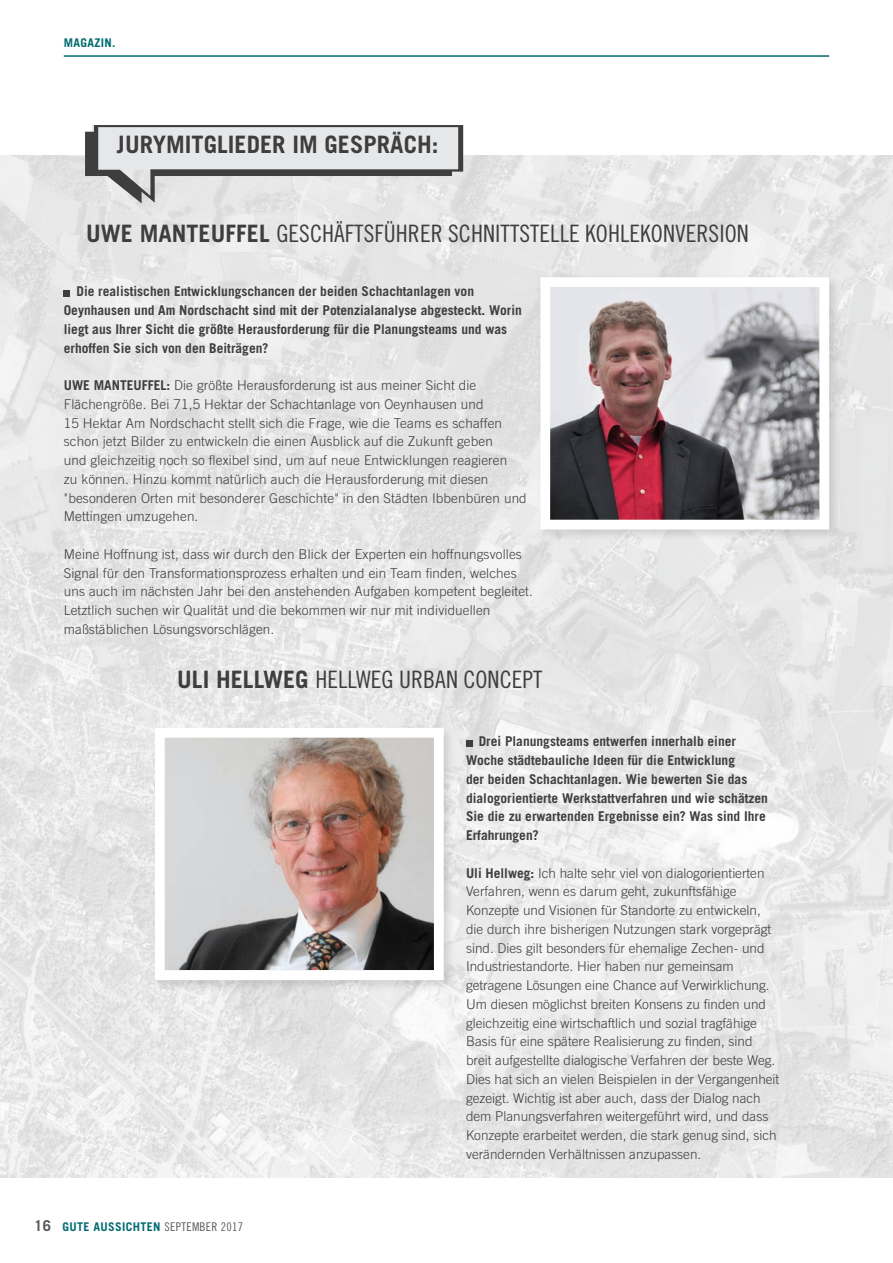
<style>
.page{position:relative;width:893px;height:1263px;background:#fff}
.page>*{position:absolute;margin:0;border:0;box-sizing:border-box;transform-origin:0 0}
.t1{font:24px "Trade Gothic LT Std Cn 18";letter-spacing:.005em;color:#3e3e3f}
.t2{font:700 24px "Trade Gothic";letter-spacing:.005em;color:#3e3e3f}
.t3{font:300 13.5px/18.8px "Trade Gothic";letter-spacing:.01em;color:#3e3e3f}
.t4{font:700 13.5px/18.8px "Trade Gothic";color:#3e3e3f}
.t5{font:700 12px "Trade Gothic";letter-spacing:.025em;color:#006b70}
.s1{font-family:"Trade Gothic";font-weight:700}
.s2{font-weight:700}
.s3{font-size:15px;color:#57585a}
.s4{font-family:"Trade Gothic LT Std Cn 18";font-weight:400;color:#57585a}
</style>
<div class="page">
<img style="left:0;top:156px;width:893px;height:1022px">
<div style="left:536px;top:273px;width:305px;height:269px;background:#231f20;opacity:.15"></div>
<img style="left:551px;top:288px;width:267px;height:230px">
<div style="left:540px;top:277px;width:289px;height:252px;border:10px solid #fff"></div>
<div style="left:151px;top:724px;width:305px;height:269px;background:#231f20;opacity:.15"></div>
<img style="left:166px;top:739px;width:267px;height:230px">
<div style="left:155px;top:728px;width:289px;height:252px;border:10px solid #fff"></div>
<svg style="left:85px;top:125px;width:378px;height:78px;background:#cfcfd1"></svg>
<svg style="left:64px;top:290px;width:6px;height:6px"></svg>
<svg style="left:466px;top:740px;width:6px;height:6px"></svg>
<hr style="left:64px;top:55px;width:765px;height:2px;background:#006b70">
<p class="t5" style="left:64px;top:35px;width:53px">Magazin.</p>
<h1 class="t2" style="left:117px;top:130px;width:323px">Jurymitglieder Im Gespräch:</h1>
<h1 class="t1" style="left:86px;top:219px;width:664px"><span class="s1">Uwe Manteuffel</span> GESCHÄFTSFÜHRER SCHNITTSTELLE KOHLEKONVERSION</h1>
<p class="t4" style="left:64px;top:282px;width:460px;text-indent:10px">Die realistischen Entwicklungschancen der beiden Schachtanlagen von Oeynhausen und Am Nordschacht sind mit der Potenzialanalyse abgesteckt. Worin liegt aus Ihrer Sicht die größte Herausforderung für die Planungsteams und was erhoffen Sie sich von den Beiträgen?</p>
<p class="t3" style="left:64px;top:376px;width:464px"><span class="s2">Uwe Manteuffel:</span> Die größte Herausforderung ist aus meiner Sicht die Flächengröße. Bei 71,5 Hektar der Schachtanlage von Oeynhausen und<br>15 Hektar Am Nordschacht stellt sich die Frage, wie die Teams es schaffen schon jetzt Bilder zu entwickeln die einen Ausblick auf die Zukunft geben<br>und gleichzeitig noch so flexibel sind, um auf neue Entwicklungen reagieren<br>zu können. Hinzu kommt natürlich auch die Herausforderung mit diesen "besonderen Orten mit besonderer Geschichte" in den Städten Ibbenbüren und Mettingen umzugehen.</p>
<p class="t3" style="left:64px;top:545px;width:471px">Meine Hoffnung ist, dass wir durch den Blick der Experten ein hoffnungsvolles Signal für den Transformationsprozess erhalten und ein Team finden, welches uns auch im nächsten Jahr bei den anstehenden Aufgaben kompetent begleitet.<br>Letztlich suchen wir Qualität und die bekommen wir nur mit individuellen maßstäblichen Lösungsvorschlägen.</p>
<h1 class="t1" style="left:177px;top:665px;width:367px"><span class="s1">Uli Hellweg</span> HELLWEG URBAN CONCEPT</h1>
<p class="t5" style="left:34px;top:1219px;width:211px"><span class="s3">16</span> gute Aussichten <span class="s4">SEPTEMBER 2017</span></p>
<p class="t4" style="left:466px;top:732px;width:304px;text-indent:10px">Drei Planungsteams entwerfen innerhalb einer Woche städtebauliche Ideen für die Entwicklung<br>der beiden Schachtanlagen. Wie bewerten Sie das dialogorientierte Werkstattverfahren und wie schätzen Sie die zu erwartenden Ergebnisse ein? Was sind Ihre Erfahrungen?</p>
<p class="t3" style="left:466px;top:863px;width:315px"><span class="s2">Uli Hellweg:</span> Ich halte sehr viel von dialogorientierten Verfahren, wenn es darum geht, zukunftsfähige Konzepte und Visionen für Standorte zu entwickeln, die durch ihre bisherigen Nutzungen stark vorgeprägt sind. Dies gilt besonders für ehemalige Zechen- und Industriestandorte. Hier haben nur gemeinsam getragene Lösungen eine Chance auf Verwirklichung.<br>Um diesen möglichst breiten Konsens zu finden und gleichzeitig eine wirtschaftlich und sozial tragfähige Basis für eine spätere Realisierung zu finden, sind breit aufgestellte dialogische Verfahren der beste Weg.<br>Dies hat sich an vielen Beispielen in der Vergangenheit gezeigt. Wichtig ist aber auch, dass der Dialog nach dem Planungsverfahren weitergeführt wird, und dass Konzepte erarbeitet werden, die stark genug sind, sich verändernden Verhältnissen anzupassen.</p>
</div>
